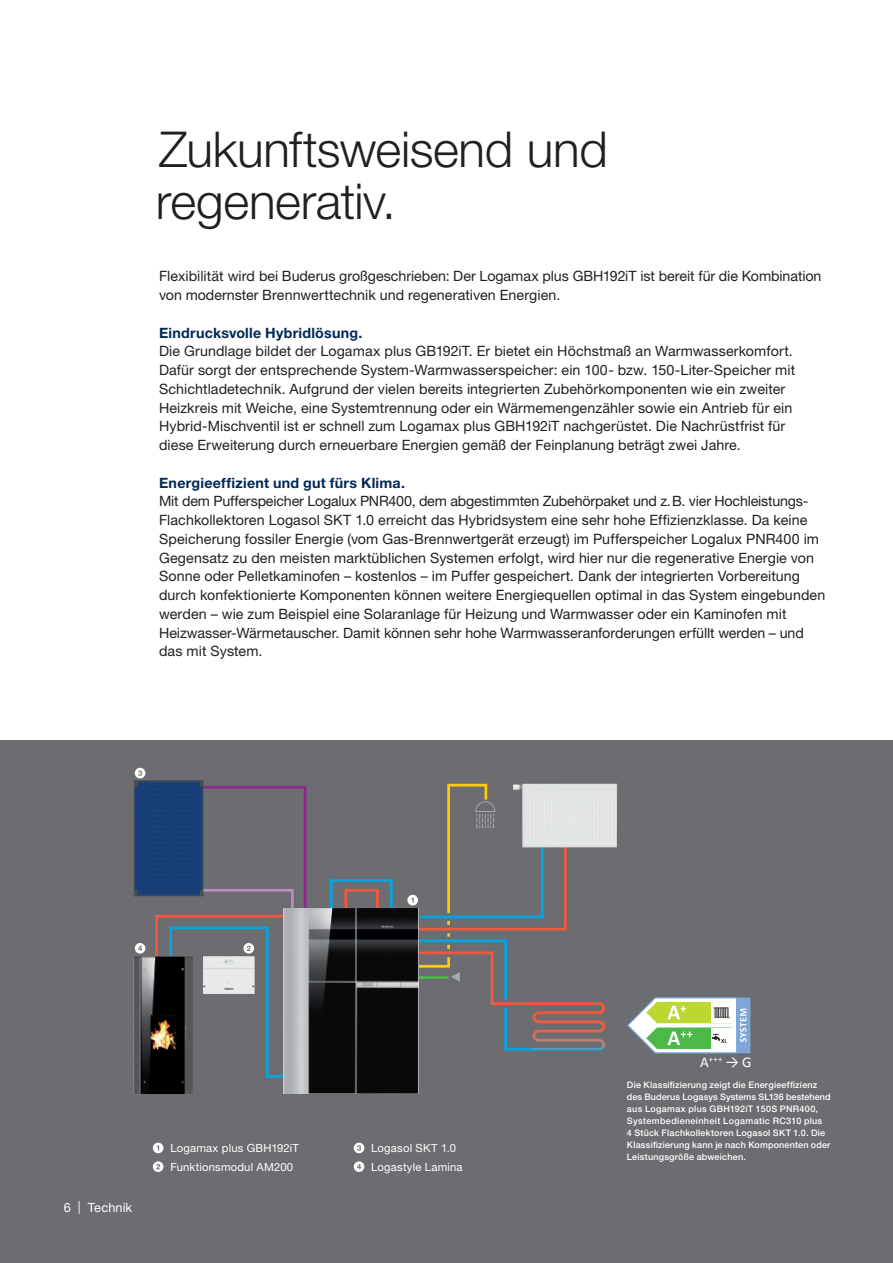
<style>
.page{position:relative;width:893px;height:1263px;background:#fff}
.page>*{position:absolute;margin:0;border:0;box-sizing:border-box;transform-origin:0 0}
.t1{font:300 49.5px/52.5px "Helvetica Neue LT Pro";letter-spacing:-.01em;color:#231f20}
.t2{font:15px "Calibri";color:#fff}
.t3{font:14.25px/18.8px "Helvetica Neue LT Pro";letter-spacing:.005em;color:#231f20}
.t4{font:700 14.25px "Helvetica Neue LT Pro";letter-spacing:.02em;color:#002855}
.t5{font:12.75px "Helvetica Neue LT Pro";letter-spacing:.01em;color:#fff}
.t6{font:11.25px/18.8px "Helvetica Neue LT Pro";letter-spacing:.015em;color:#fff}
.t7{font:500 9px/12px "Helvetica Neue LT Pro";letter-spacing:.025em;color:#fff}
</style>
<div class="page">
<div style="left:0;top:741px;width:893px;height:522px;background:#6c6d70"></div>
<hr style="left:892px;top:741px;width:1px;height:522px;background:#3e3e3f">
<svg style="left:329px;top:879px;width:64px;height:29px"></svg>
<img style="left:284px;top:908px;width:134px;height:185px">
<img style="left:134px;top:780px;width:70px;height:116px">
<img style="left:134px;top:956px;width:58px;height:137px">
<img style="left:605px;top:784px;width:12px;height:63px">
<svg style="left:153px;top:1143px;width:10px;height:10px"></svg>
<div style="left:153px;top:1161px;width:10px;height:11px;background:#fff;border-radius:50%"></div>
<svg style="left:156px;top:1164px;width:4px;height:5px"></svg>
<div style="left:354px;top:1143px;width:10px;height:10px;background:#fff;border-radius:50%"></div>
<svg style="left:357px;top:1145px;width:4px;height:6px"></svg>
<div style="left:354px;top:1161px;width:10px;height:11px;background:#fff;border-radius:50%"></div>
<svg style="left:357px;top:1164px;width:4px;height:5px"></svg>
<svg style="left:402px;top:783px;width:203px;height:269px"></svg>
<svg style="left:154px;top:784px;width:155px;height:295px"></svg>
<div style="left:135px;top:768px;width:10px;height:10px;background:#fff;border-radius:50%"></div>
<svg style="left:138px;top:770px;width:4px;height:6px"></svg>
<div style="left:135px;top:943px;width:10px;height:11px;background:#fff;border-radius:50%"></div>
<svg style="left:138px;top:946px;width:4px;height:5px"></svg>
<svg style="left:627px;top:997px;width:123px;height:56px;background:#adcaa1"></svg>
<h1 class="t1" style="left:156px;top:122px;width:453px">Zukunftsweisend und regenerativ.</h1>
<p class="t3" style="left:159px;top:267px;width:664px">Flexibilität wird bei Buderus großgeschrieben: Der Logamax plus GBH192iT ist bereit für die Kombination von modernster Brennwerttechnik und regenerativen Energien.</p>
<p class="t4" style="left:159px;top:324px;width:205px">Eindrucksvolle Hybridlösung.</p>
<p class="t3" style="left:159px;top:342px;width:638px">Die Grundlage bildet der Logamax plus GB192iT. Er bietet ein Höchstmaß an Warmwasserkomfort.<br>Dafür sorgt der entsprechende System-Warmwasserspeicher: ein 100- bzw. 150-Liter-Speicher mit Schichtladetechnik. Aufgrund der vielen bereits integrierten Zubehörkomponenten wie ein zweiter Heizkreis mit Weiche, eine Systemtrennung oder ein Wärmemengenzähler sowie ein Antrieb für ein Hybrid-Mischventil ist er schnell zum Logamax plus GBH192iT nachgerüstet. Die Nachrüstfrist für diese Erweiterung durch erneuerbare Energien gemäß der Feinplanung beträgt zwei Jahre.</p>
<p class="t4" style="left:159px;top:474px;width:247px">Energieeffizient und gut fürs Klima.</p>
<p class="t3" style="left:159px;top:492px;width:668px">Mit dem Pufferspeicher Logalux PNR400, dem abgestimmten Zubehörpaket und z.B. vier Hochleistungs-Flachkollektoren Logasol SKT 1.0 erreicht das Hybridsystem eine sehr hohe Effizienzklasse. Da keine Speicherung fossiler Energie (vom Gas-Brennwertgerät erzeugt) im Pufferspeicher Logalux PNR400 im Gegensatz zu den meisten marktüblichen Systemen erfolgt, wird hier nur die regenerative Energie von Sonne oder Pelletkaminofen – kostenlos – im Puffer gespeichert. Dank der integrierten Vorbereitung durch konfektionierte Komponenten können weitere Energiequellen optimal in das System eingebunden werden – wie zum Beispiel eine Solaranlage für Heizung und Warmwasser oder ein Kaminofen mit Heizwasser-Wärmetauscher. Damit können sehr hohe Warmwasseranforderungen erfüllt werden – und das mit System.</p>
<p class="t5" style="left:64px;top:1200px;width:70px">6 | Technik</p>
<p class="t6" style="left:170px;top:1138px;width:130px">Logamax plus GBH192iT<br>Funktionsmodul AM200</p>
<p class="t6" style="left:371px;top:1138px;width:93px">Logasol SKT 1.0<br>Logastyle Lamina</p>
<p class="t2" style="left:700px;top:1053px;width:53px">A<sup>+++</sup> → G</p>
<p class="t7" style="left:627px;top:1078px;width:205px">Die Klassifizierung zeigt die Energieeffizienz des Buderus Logasys Systems SL136 bestehend aus Logamax plus GBH192iT 150S PNR400, Systembedieneinheit Logamatic RC310 plus<br>4 Stück Flachkollektoren Logasol SKT 1.0. Die Klassifizierung kann je nach Komponenten oder Leistungsgröße abweichen.</p>
</div>
